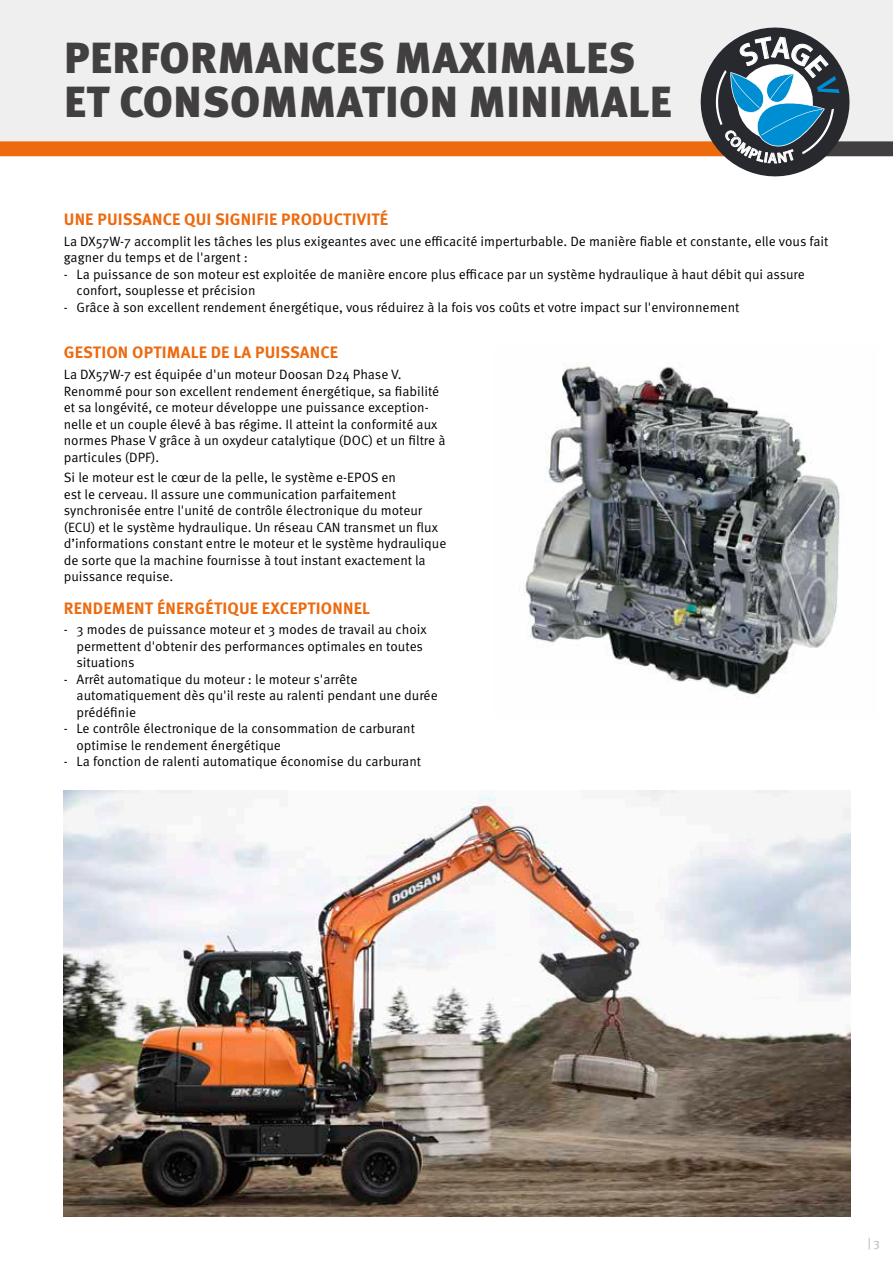
<style>
.page{position:relative;width:893px;height:1263px;background:#fff}
.page>*{position:absolute;margin:0;border:0;box-sizing:border-box;transform-origin:0 0}
.t1{font:900 43.5px/43.5px "Meta Pro";letter-spacing:.01em;color:#423f41}
.t2{font:700 16.5px "Meta Pro";letter-spacing:.01em;color:#ed6a0f}
.t3{font:13.5px/16.5px "Meta Pro Norm";color:#000}
.t4{font:12px "Meta Pro Norm";color:#b2b2b2}
</style>
<div class="page">
<div style="left:0;top:0;width:893px;height:141px;background:#efefef"></div>
<img style="left:64px;top:791px;width:786px;height:425px">
<img style="left:525px;top:362px;width:315px;height:335px">
<svg style="left:0;top:28px;width:893px;height:148px"></svg>
<h1 class="t1" style="left:64px;top:34px;width:609px">PERFORMANCES MAXIMALES<br>ET CONSOMMATION MINIMALE</h1>
<p class="t2" style="left:64px;top:206px;width:326px">UNE PUISSANCE QUI SIGNIFIE PRODUCTIVITÉ</p>
<p class="t3" style="left:64px;top:232px;width:766px">La DX57W-7 accomplit les tâches les plus exigeantes avec une efficacité imperturbable. De manière fiable et constante, elle vous fait gagner du temps et de l'argent :</p>
<p class="t3" style="left:77px;top:265px;width:730px;text-indent:-13px">- La puissance de son moteur est exploitée de manière encore plus efficace par un système hydraulique à haut débit qui assure confort, souplesse et précision</p>
<p class="t3" style="left:64px;top:298px;width:677px">- Grâce à son excellent rendement énergétique, vous réduirez à la fois vos coûts et votre impact sur l'environnement</p>
<p class="t2" style="left:64px;top:340px;width:276px">GESTION OPTIMALE DE LA PUISSANCE</p>
<p class="t3" style="left:64px;top:365px;width:383px">La DX57W-7 est équipée d'un moteur Doosan D24 Phase V.<br>Renommé pour son excellent rendement énergétique, sa fiabilité et sa longévité, ce moteur développe une puissance exception&shy;nelle et un couple élevé à bas régime. Il atteint la conformité aux normes Phase V grâce à un oxydeur catalytique (DOC) et un filtre à particules (DPF).</p>
<p class="t3" style="left:64px;top:468px;width:384px">Si le moteur est le cœur de la pelle, le système e-EPOS en<br>est le cerveau. Il assure une communication parfaitement synchronisée entre l'unité de contrôle électronique du moteur (ECU) et le système hydraulique. Un réseau CAN transmet un flux d’informations constant entre le moteur et le système hydraulique de sorte que la machine fournisse à tout instant exactement la puissance requise.</p>
<p class="t2" style="left:64px;top:595px;width:308px">RENDEMENT ÉNERGÉTIQUE EXCEPTIONNEL</p>
<p class="t3" style="left:77px;top:620px;width:352px;text-indent:-13px">- 3 modes de puissance moteur et 3 modes de travail au choix permettent d'obtenir des performances optimales en toutes situations</p>
<p class="t3" style="left:77px;top:670px;width:363px;text-indent:-13px">- Arrêt automatique du moteur : le moteur s'arrête automatiquement dès qu'il reste au ralenti pendant une durée prédéfinie</p>
<p class="t3" style="left:77px;top:719px;width:340px;text-indent:-13px">- Le contrôle électronique de la consommation de carburant optimise le rendement énergétique</p>
<p class="t3" style="left:64px;top:752px;width:359px">- La fonction de ralenti automatique économise du carburant</p>
<p class="t4" style="left:868px;top:1233px;width:14px">| 3</p>
</div>
